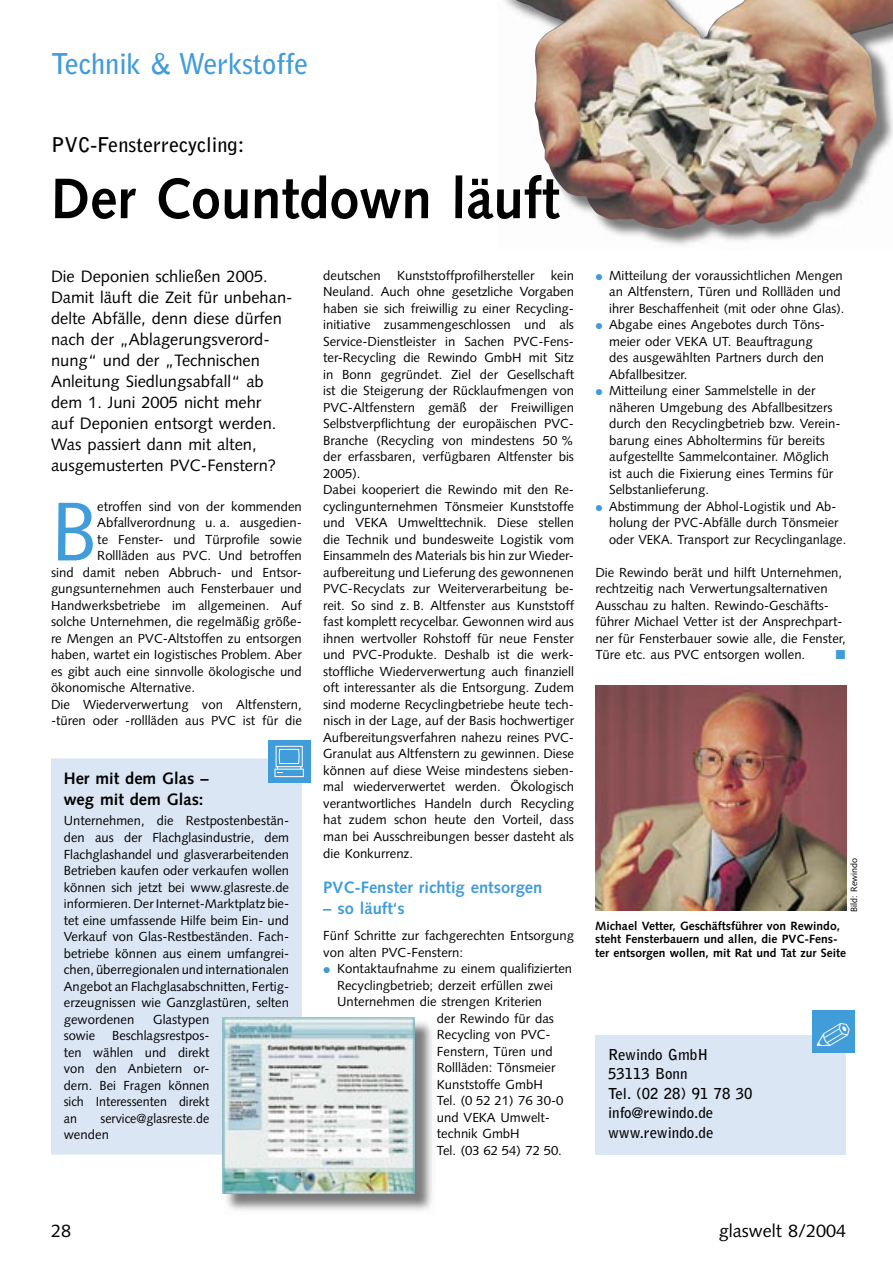
<style>
.page{position:relative;width:893px;height:1263px;background:#fff}
.page>*{position:absolute;margin:0;border:0;box-sizing:border-box;transform-origin:0 0}
.t1{font:83.25px "Syntax";color:#419cda}
.t2{font:700 57px "Syntax";color:#010101;scale:.95 1}
.t3{font:700 28.5px "Bell Gothic";letter-spacing:-.01em;color:#419cda}
.t4{font:700 20.25px "Bell Gothic";color:#010101}
.t5{font:18px "Syntax";color:#010101}
.t6{font:16.5px/21px "Syntax";color:#010101}
.t7{font:700 16.5px "Syntax";color:#419cda}
.t8{font:700 16.5px/21px "Syntax";color:#010101}
.t9{font:700 15px/19.5px "Bell Gothic";color:#010101}
.t10{font:13.2px/16.5px "Syntax";color:#010101}
.t11{font:13.2px/16.5px "Syntax";color:#010101;scale:.95 1}
.t12{font:12.6px "Syntax";color:#010101}
.t13{font:700 12px/13.5px "Syntax";color:#010101}
.t14{font:9px "Syntax";color:#010101}
.s1{font-size:13.2px}
</style>
<div class="page">
<img style="left:499px;top:0;width:394px;height:229px">
<img style="left:595px;top:685px;width:251px;height:225px">
<div style="left:595px;top:1035px;width:251px;height:119px;background:#dae6f4"></div>
<div style="left:812px;top:1010px;width:43px;height:43px;background:#419cda"></div>
<div style="left:51px;top:758px;width:251px;height:396px;background:#dae6f4"></div>
<img style="left:226px;top:1022px;width:206px;height:189px">
<img style="left:222px;top:1018px;width:193px;height:176px">
<div style="left:268px;top:740px;width:42px;height:43px;background:#419cda"></div>
<svg style="left:274px;top:746px;width:30px;height:31px"></svg>
<h3 class="t3" style="left:51px;top:46px;width:259px">Technik &amp; Werkstoffe</h3>
<h3 class="t4" style="left:51px;top:133px;width:195px">PVC-Fensterrecycling:</h3>
<h2 class="t2" style="left:51px;top:166px;width:537px">Der Countdown läuft</h2>
<p class="t6" style="left:51px;top:266px;width:243px">Die Deponien schließen 2005.<br>Damit läuft die Zeit für unbehan&shy;delte Abfälle, denn diese dürfen nach der „Ablagerungsverord&shy;nung“ und der „Technischen<br>Anleitung Siedlungsabfall“ ab dem 1. Juni 2005 nicht mehr<br>auf Deponien entsorgt werden.<br>Was passiert dann mit alten, ausgemusterten PVC-Fenstern?</p>
<h1 class="t1" style="left:51px;top:482px;width:48px">B</h1>
<p class="t10" style="left:97px;top:498px;width:206px">etroffen sind von der kommenden</p>
<p class="t10" style="left:97px;top:515px;width:206px">Abfallverordnung u. a. ausgedien-</p>
<p class="t10" style="left:97px;top:531px;width:206px">te Fenster- und Türprofile sowie</p>
<p class="t10" style="left:97px;top:548px;width:206px">Rollläden aus PVC. Und betroffen</p>
<p class="t10" style="left:51px;top:564px;width:252px">sind damit neben Abbruch- und Entsor-</p>
<p class="t10" style="left:51px;top:581px;width:252px">gungsunternehmen auch Fensterbauer und</p>
<p class="t10" style="left:51px;top:597px;width:252px">Handwerksbetriebe im allgemeinen. Auf</p>
<p class="t10" style="left:51px;top:614px;width:252px">solche Unternehmen, die regelmäßig größe-</p>
<p class="t10" style="left:51px;top:630px;width:252px">re Mengen an PVC-Altstoffen zu entsorgen</p>
<p class="t10" style="left:51px;top:647px;width:252px">haben, wartet ein Iogistisches Problem. Aber</p>
<p class="t10" style="left:51px;top:663px;width:252px">es gibt auch eine sinnvolle ökologische und</p>
<p class="t10" style="left:51px;top:680px;width:146px">ökonomische Alternative.</p>
<p class="t10" style="left:51px;top:696px;width:252px">Die Wiederverwertung von Altfenstern,</p>
<p class="t10" style="left:51px;top:713px;width:252px">-türen oder -rollläden aus PVC ist für die</p>
<p class="t8" style="left:64px;top:768px;width:146px">Her mit dem Glas – weg mit dem Glas:</p>
<p class="t10" style="left:64px;top:813px;width:227px;text-align:justify">Unternehmen, die Restpostenbestän&shy;den aus der Flachglasindustrie, dem Flachglashandel und glasverarbeitenden Betrieben kaufen oder verkaufen wollen können sich jetzt bei www.glasreste.de</p>
<p class="t12" style="left:64px;top:896px;width:227px">informieren. Der Internet-Marktplatz <span class="s1">bie-</span></p>
<p class="t10" style="left:64px;top:912px;width:227px;text-align:justify">tet eine umfassende Hilfe beim Ein- und Verkauf von Glas-Restbeständen. Fach&shy;betriebe können aus einem umfangrei&shy;chen, überregionalen und internationalen Angebot an Flachglasabschnitten, Fertig&shy;erzeugnissen wie Ganz glastüren, selten gewordenen</p>
<p class="t10" style="left:153px;top:1011px;width:58px">Glastypen</p>
<p class="t10" style="left:64px;top:1027px;width:147px;text-align:justify;text-indent:49px">Beschlagsrestpos&shy;ten wählen und direkt von den Anbietern or&shy;dern. Bei Fragen können sich Interessenten direkt an</p>
<p class="t10" style="left:64px;top:1027px;width:33px">sowie</p>
<p class="t11" style="left:64px;top:1110px;width:155px;text-indent:37px">service@glasreste.de wenden</p>
<p class="t10" style="left:323px;top:267px;width:252px">deutschen Kunststoffprofilhersteller kein Neuland. Auch ohne gesetzliche Vorgaben haben sie sich freiwillig zu einer Recycling&shy;initiative zusammengeschlossen und als Service-Dienstleister in Sachen PVC-Fens&shy;ter-Recycling die Rewindo GmbH mit Sitz in Bonn gegründet. Ziel der Gesellschaft ist die Steigerung der Rücklaufmengen von PVC-Altfenstern gemäß der Freiwilligen Selbstverpflichtung der europäischen PVC-Branche (Recycling von mindestens 50 % der erfassbaren, verfügbaren Altfenster bis 2005).<br>Dabei kooperiert die Rewindo mit den Re&shy;cyclingunternehmen Tönsmeier Kunststoffe und VEKA Umwelttechnik. Diese stellen die Technik und bundesweite Logistik vom Einsammeln des Materials bis hin zur Wieder&shy;aufbereitung und Lieferung des gewonnenen PVC-Recyclats zur Weiterverarbeitung be&shy;reit. So sind z. B. Altfenster aus Kunststoff fast komplett recycelbar. Gewonnen wird aus ihnen wertvoller Rohstoff für neue Fenster und PVC-Produkte. Deshalb ist die werk&shy;stoffliche Wiederverwertung auch finanziell oft interessanter als die Entsorgung. Zudem sind moderne Recyclingbetriebe heute tech&shy;nisch in der Lage, auf der Basis hochwertiger Aufbereitungsverfahren nahezu reines PVC-Granulat aus Altfenstern zu gewinnen. Diese können auf diese Weise mindestens sieben&shy;mal wiederverwertet werden. Ökologisch verantwortliches Handeln durch Recycling hat zudem schon heute den Vorteil, dass man bei Ausschreibungen besser dasteht als die Konkurrenz.</p>
<p class="t7" style="left:323px;top:878px;width:221px">PVC-Fenster richtig entsorgen</p>
<p class="t7" style="left:323px;top:899px;width:83px">– so läuft‘s</p>
<p class="t10" style="left:323px;top:927px;width:252px">Fünf Schritte zur fachgerechten Entsorgung von alten PVC-Fenstern:</p>
<p class="t10" style="left:337px;top:960px;width:237px">Kontaktaufnahme zu einem qualifizierten</p>
<p class="t10" style="left:337px;top:977px;width:218px">Recyclingbetrieb; derzeit erfüllen zwei</p>
<p class="t10" style="left:337px;top:993px;width:207px">Unternehmen die strengen Kriterien</p>
<p class="t10" style="left:437px;top:1010px;width:119px">der Rewindo für das</p>
<p class="t10" style="left:437px;top:1026px;width:115px">Recycling von PVC-</p>
<p class="t10" style="left:437px;top:1043px;width:117px">Fenstern, Türen und</p>
<p class="t10" style="left:437px;top:1059px;width:120px">Rollläden: Tönsmeier</p>
<p class="t10" style="left:437px;top:1076px;width:107px">Kunststoffe GmbH</p>
<p class="t10" style="left:437px;top:1092px;width:128px">Tel. (0 52 21) 76 30-0</p>
<p class="t10" style="left:437px;top:1109px;width:115px">und VEKA Umwelt-</p>
<p class="t10" style="left:437px;top:1125px;width:84px">technik GmbH</p>
<p class="t10" style="left:437px;top:1142px;width:127px">Tel. (03 62 54) 72 50.</p>
<p class="t10" style="left:609px;top:267px;width:239px">Mitteilung der voraussichtlichen Mengen an Altfenstern, Türen und Rollläden und ihrer Beschaffenheit (mit oder ohne Glas).<br>Abgabe eines Angebotes durch Töns&shy;meier oder VEKA UT. Beauftragung<br>des ausgewählten Partners durch den Abfallbesitzer.<br>Mitteilung einer Sammelstelle in der näheren Umgebung des Abfallbesitzers durch den Recyclingbetrieb bzw. Verein&shy;barung eines Abholtermins für bereits aufgestellte Sammelcontainer. Möglich<br>ist auch die Fixierung eines Termins für Selbstanlieferung.<br>Abstimmung der Abhol-Logistik und Ab&shy;holung der PVC-Abfälle durch Tönsmeier oder VEKA. Transport zur Recyclinganlage.</p>
<p class="t10" style="left:595px;top:564px;width:252px">Die Rewindo berät und hilft Unternehmen, rechtzeitig nach Verwertungsalternativen Ausschau zu halten. Rewindo-Geschäfts&shy;führer Michael Vetter ist der Ansprechpart&shy;ner für Fensterbauer sowie alle, die Fenster, Türe etc. aus PVC entsorgen wollen.</p>
<p class="t14" style="left:849px;top:911px;width:55px;rotate:-90deg">Bild: Rewindo</p>
<p class="t13" style="left:595px;top:919px;width:252px">Michael Vetter, Geschäftsführer von Rewindo, steht Fensterbauern und allen, die PVC-Fens&shy;ter entsorgen wollen, mit Rat und Tat zur Seite</p>
<p class="t9" style="left:608px;top:1045px;width:146px">Rewindo GmbH<br>53113 Bonn<br>Tel. (02 28) 91 78 30 info@rewindo.de www.rewindo.de</p>
<h3 class="t5" style="left:51px;top:1220px;width:22px">28</h3>
<h3 class="t5" style="left:719px;top:1220px;width:129px">glaswelt 8/2004</h3>
</div>
